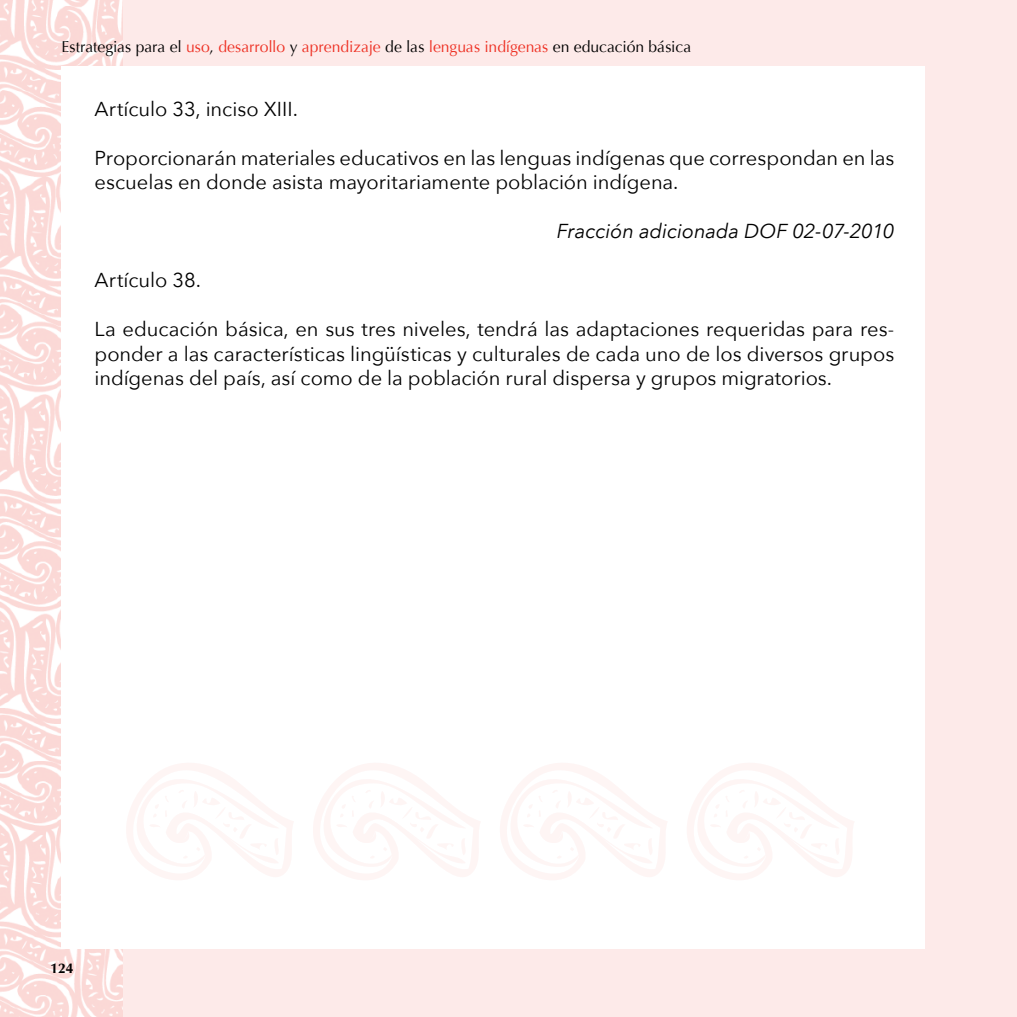
<style>
.page{position:relative;width:1017px;height:1017px;background:#fff}
.page>*{position:absolute;margin:0;border:0;box-sizing:border-box;transform-origin:0 0}
.t1{font:20.12px/24.5px "Avenir Next";letter-spacing:-.005em;color:#000}
.t2{font:italic 20.12px "Avenir Next";letter-spacing:-.005em;color:#000}
.t3{font:15.75px "Optima";letter-spacing:-.005em;color:#000}
.t4{font:700 14px "Optima";color:#000}
.s1{color:#ee3124}
</style>
<div class="page">
<img style="left:0;top:0;width:124px;height:1017px">
<div style="left:124px;top:0;width:893px;height:1017px;background:#fdeae9"></div>
<div style="left:62px;top:66px;width:863px;height:882px;background:#fff"></div>
<svg style="left:127px;top:763px;width:166px;height:117px"></svg>
<svg style="left:313px;top:763px;width:167px;height:117px"></svg>
<svg style="left:500px;top:763px;width:167px;height:117px"></svg>
<svg style="left:687px;top:763px;width:167px;height:117px"></svg>
<p class="t3" style="left:62px;top:37px;width:631px">Estrategias para el <span class="s1">uso</span>, <span class="s1">desarrollo</span> y <span class="s1">aprendizaje</span> de las <span class="s1">lenguas indígenas</span> en educación básica</p>
<p class="t1" style="left:94px;top:95px;width:205px">Artículo 33, inciso XIII.</p>
<p class="t1" style="left:94px;top:144px;width:801px">Proporcionarán materiales educativos en las lenguas indígenas que correspondan en las escuelas en donde asista mayoritariamente población indígena.</p>
<p class="t2" style="left:557px;top:214px;width:339px">Fracción adicionada DOF 02-07-2010</p>
<p class="t1" style="left:94px;top:267px;width:108px">Artículo 38.</p>
<p class="t1" style="left:94px;top:316px;width:801px;text-align:justify">La educación básica, en sus tres niveles, tendrá las adaptaciones requeridas para res&shy;ponder a las características lingüísticas y culturales de cada uno de los diversos grupos indígenas del país, así como de la población rural dispersa y grupos migratorios.</p>
<p class="t4" style="left:50px;top:960px;width:25px">124</p>
</div>
